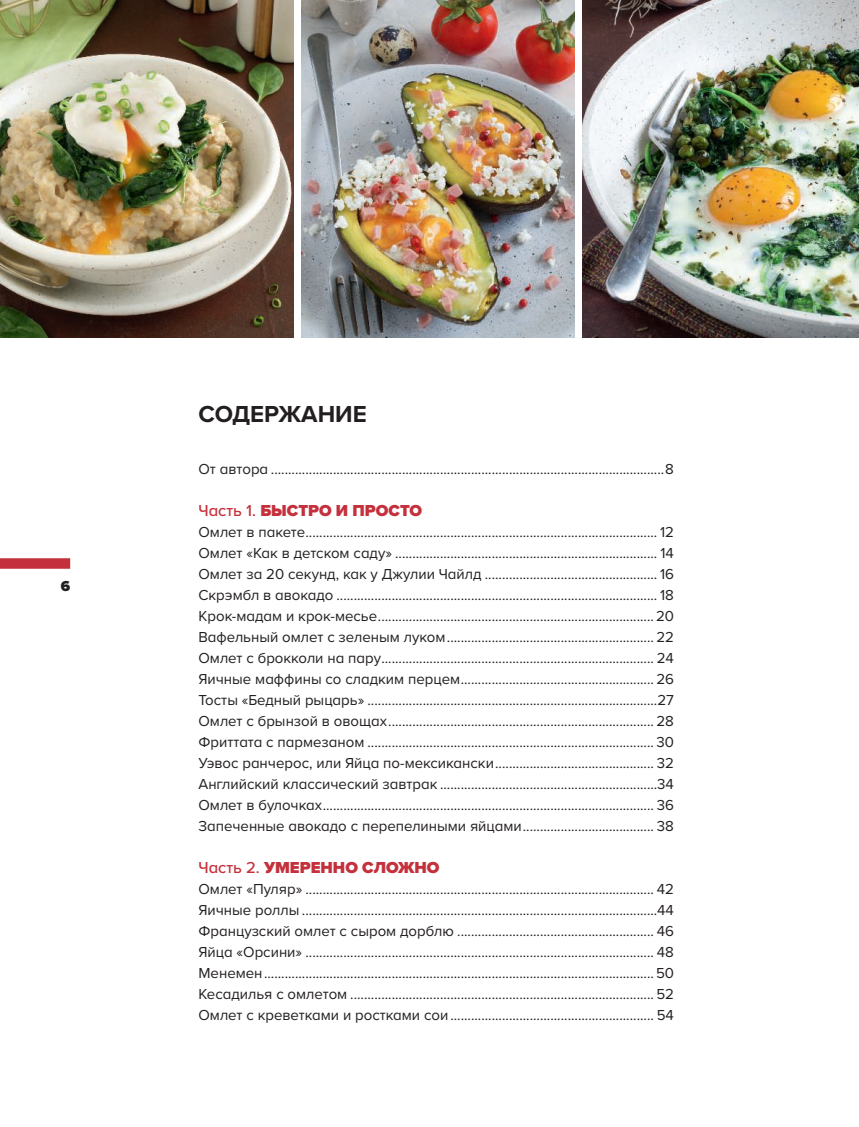
<style>
.page{position:relative;width:859px;height:1127px;background:#fff}
.page>*{position:absolute;margin:0;border:0;box-sizing:border-box;transform-origin:0 0}
.t1{font:700 24px "Proxima Nova A";color:#231f20}
.t2{font:900 16.5px "Proxima Nova A";color:#c4303b}
.t3{font:15px/21px "Proxima Nova A";color:#231f20;text-align:justify}
.t4{font:900 15px "Proxima Nova A";color:#231f20}
.s1{font-weight:500}
</style>
<div class="page">
<div style="left:0;top:558px;width:70px;height:11px;background:#c4303b"></div>
<img style="left:0;top:0;width:294px;height:337px">
<img style="left:582px;top:0;width:277px;height:337px">
<img style="left:302px;top:0;width:272px;height:337px">
<p class="t4" style="left:61px;top:579px;width:11px">6</p>
<h1 class="t1" style="left:198px;top:403px;width:170px">СОДЕРЖАНИЕ</h1>
<p class="t3" style="left:198px;top:459px;width:477px">От автора ..................................................................................................................8</p>
<p class="t2" style="left:198px;top:504px;width:225px"><span class="s1">Часть 1.</span> БЫСТРО И ПРОСТО</p>
<p class="t3" style="left:198px;top:522px;width:477px">Омлет в пакете ...................................................................................................... 12<br>Омлет «Как в детском саду» ............................................................................ 14<br>Омлет за 20 секунд, как у Джулии Чайлд .................................................. 16<br>Скрэмбл в авокадо ............................................................................................. 18<br>Крок-мадам и крок-месье ................................................................................20<br>Вафельный омлет с зеленым луком ............................................................ 22<br>Омлет с брокколи на пару ............................................................................... 24<br>Яичные маффины со сладким перцем ........................................................ 26<br>Тосты «Бедный рыцарь» ....................................................................................27<br>Омлет с брынзой в овощах ............................................................................. 28<br>Фриттата с пармезаном ................................................................................... 30<br>Уэвос ранчерос, или Яйца по-мексикански .............................................. 32<br>Английский классический завтрак ...............................................................34<br>Омлет в булочках ................................................................................................ 36<br>Запеченные авокадо с перепелиными яйцами ...................................... 38</p>
<p class="t2" style="left:198px;top:861px;width:242px"><span class="s1">Часть 2.</span> УМЕРЕННО СЛОЖНО</p>
<p class="t3" style="left:198px;top:879px;width:477px">Омлет «Пуляр» ..................................................................................................... 42<br>Яичные роллы .......................................................................................................44<br>Французский омлет с сыром дорблю ......................................................... 46<br>Яйца «Орсини» ..................................................................................................... 48<br>Менемен .................................................................................................................50<br>Кесадилья с омлетом ........................................................................................ 52<br>Омлет с креветками и ростками сои ........................................................... 54</p>
</div>
